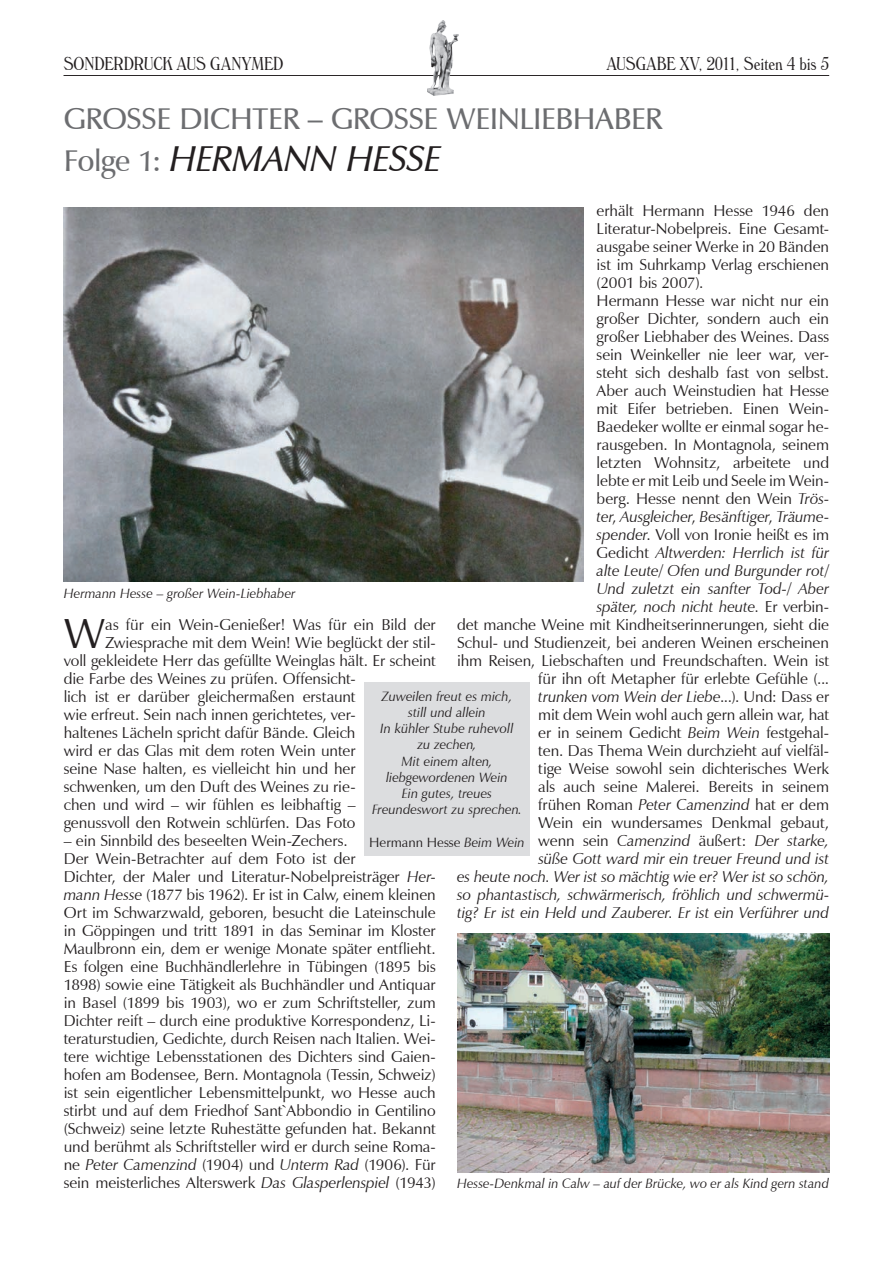
<style>
.page{position:relative;width:893px;height:1263px;background:#fff}
.page>*{position:absolute;margin:0;border:0;box-sizing:border-box;transform-origin:0 0}
.t1{font:42.15px "Zapf Humanist 601 BT";color:#231f20}
.t2{font:italic 600 36px "Zapf Humanist 601 BT";letter-spacing:-.005em;color:#231f20}
.t3{font:600 30px "Zapf Humanist 601 BT";letter-spacing:-.01em;color:#6c6d70}
.t4{font:300 condensed 18px "Windsor BT";letter-spacing:-.005em;color:#231f20}
.t5{font:15.75px/18px "Zapf Humanist 601 BT";letter-spacing:-.005em;color:#231f20}
.t6{font:italic 15.75px "Zapf Humanist 601 BT";letter-spacing:-.005em;color:#231f20}
.t7{font:italic 13.5px/16.2px "Zapf Humanist 601 BT";color:#231f20;text-align:center}
.t8{font:13.5px "Zapf Humanist 601 BT";color:#231f20}
.s1{font-stretch:normal}
.s2{font-style:normal;font-size:30px;color:#6c6d70}
.s3{font-style:italic}
.s4{font-style:normal}
</style>
<div class="page">
<hr style="left:64px;top:75px;width:765px;height:1px;background:#231f20">
<img style="left:428px;top:21px;width:31px;height:74px">
<div style="left:364px;top:682px;width:166px;height:173px;background:#dcdddf"></div>
<img style="left:64px;top:207px;width:520px;height:374px">
<img style="left:457px;top:934px;width:372px;height:238px">
<p class="t4" style="left:64px;top:52px;width:25px"><span class="s1">1</span>SONDE</p>
<p class="t4" style="left:114px;top:52px;width:74px">RDRUCK AUS</p>
<p class="t4" style="left:210px;top:52px;width:14px">GANYMED</p>
<p class="t4" style="left:607px;top:52px;width:224px">AUSGABE XV, 2011, SEGITE 4 BIS 5</p>
<p class="t4" style="left:767px;top:52px;width:64px">ANYMED</p>
<h3 class="t3" style="left:64px;top:100px;width:600px">GROSSE DICHTER – GROSSE WEINLIEBHABER</h3>
<h2 class="t2" style="left:64px;top:136px;width:379px"><span class="s2">FOLGE 1:</span> HERMANN HESSE</h2>
<p class="t5" style="left:597px;top:202px;width:234px">erhält Hermann Hesse 1946 den</p>
<p class="t5" style="left:597px;top:220px;width:234px">Literatur-Nobelpreis. Eine Gesamt-</p>
<p class="t5" style="left:597px;top:238px;width:234px">ausgabe seiner Werke in 20 Bänden</p>
<p class="t5" style="left:597px;top:256px;width:234px">ist im Suhrkamp Verlag erschienen</p>
<p class="t5" style="left:597px;top:274px;width:108px">(2001 bis 2007).</p>
<p class="t5" style="left:597px;top:292px;width:234px">Hermann Hesse war nicht nur ein</p>
<p class="t5" style="left:597px;top:310px;width:234px">großer Dichter, sondern auch ein</p>
<p class="t5" style="left:597px;top:328px;width:234px">großer Liebhaber des Weines. Dass</p>
<p class="t5" style="left:597px;top:346px;width:234px">sein Weinkeller nie leer war, ver-</p>
<p class="t5" style="left:597px;top:364px;width:234px">steht sich deshalb fast von selbst.</p>
<p class="t5" style="left:597px;top:382px;width:234px">Aber auch Weinstudien hat Hesse</p>
<p class="t5" style="left:597px;top:400px;width:234px">mit Eifer betrieben. Einen Wein-</p>
<p class="t5" style="left:597px;top:418px;width:234px">Baedeker wollte er einmal sogar he-</p>
<p class="t5" style="left:597px;top:436px;width:234px">rausgeben. In Montagnola, seinem</p>
<p class="t5" style="left:597px;top:454px;width:234px">letzten Wohnsitz, arbeitete und</p>
<p class="t5" style="left:597px;top:472px;width:234px">lebte er mit Leib und Seele im Wein-</p>
<p class="t5" style="left:597px;top:490px;width:234px">berg. Hesse nennt den Wein <span class="s3">Trös-</span></p>
<p class="t6" style="left:597px;top:507px;width:234px">ter<span class="s4">,</span> Ausgleicher<span class="s4">,</span> Besänftiger<span class="s4">,</span> Träume-</p>
<p class="t5" style="left:597px;top:526px;width:234px"><span class="s3">spender</span>. Voll von Ironie heißt es im</p>
<p class="t6" style="left:597px;top:543px;width:234px"><span class="s4">Gedicht</span> Altwerden: Herrlich ist für</p>
<p class="t6" style="left:597px;top:561px;width:234px">alte Leute/ Ofen und Burgunder rot/</p>
<p class="t6" style="left:597px;top:579px;width:234px">Und zuletzt ein sanfter Tod-/ Aber</p>
<p class="t6" style="left:597px;top:597px;width:234px">später, noch nicht heute. <span class="s4">Er verbin-</span></p>
<p class="t5" style="left:457px;top:616px;width:373px">det manche Weine mit Kindheitserinnerungen, sieht die</p>
<p class="t5" style="left:457px;top:634px;width:373px">Schul- und Studienzeit, bei anderen Weinen erscheinen</p>
<p class="t5" style="left:457px;top:652px;width:373px">ihm Reisen, Liebschaften und Freundschaften. Wein ist</p>
<p class="t5" style="left:538px;top:670px;width:292px">für ihn oft Metapher für erlebte Gefühle (...</p>
<p class="t6" style="left:538px;top:687px;width:292px">trunken vom Wein der Liebe<span class="s4">...). Und: Dass er</span></p>
<p class="t5" style="left:538px;top:706px;width:292px">mit dem Wein wohl auch gern allein war, hat</p>
<p class="t5" style="left:538px;top:724px;width:292px">er in seinem Gedicht <span class="s3">Beim Wein</span> festgehal-</p>
<p class="t5" style="left:538px;top:742px;width:292px">ten. Das Thema Wein durchzieht auf vielfäl-</p>
<p class="t5" style="left:538px;top:760px;width:292px">tige Weise sowohl sein dichterisches Werk</p>
<p class="t5" style="left:538px;top:778px;width:292px">als auch seine Malerei. Bereits in seinem</p>
<p class="t5" style="left:538px;top:796px;width:292px">frühen Roman <span class="s3">Peter Camenzind</span> hat er dem</p>
<p class="t5" style="left:538px;top:814px;width:292px">Wein ein wundersames Denkmal gebaut,</p>
<p class="t6" style="left:538px;top:831px;width:292px"><span class="s4">wenn sein</span> Camenzind <span class="s4">äußert:</span> Der starke,</p>
<p class="t6" style="left:538px;top:849px;width:292px">süße Gott ward mir ein treuer Freund und ist</p>
<p class="t6" style="left:457px;top:867px;width:374px">es heute noch. Wer ist so mächtig wie er? Wer ist so schön,</p>
<p class="t6" style="left:457px;top:885px;width:374px">so phantastisch, schwärmerisch, fröhlich und schwermü-</p>
<p class="t6" style="left:457px;top:903px;width:373px">tig? Er ist ein Held und Zauberer. Er ist ein Verführer und</p>
<p class="t7" style="left:64px;top:585px;width:233px">Hermann Hesse – großer Wein-Liebhaber</p>
<h1 class="t1" style="left:64px;top:607px;width:43px">W</h1>
<p class="t5" style="left:105px;top:616px;width:332px">as für ein Wein-Genießer! Was für ein Bild der</p>
<p class="t5" style="left:105px;top:634px;width:332px">Zwiesprache mit dem Wein! Wie beglückt der stil-</p>
<p class="t5" style="left:64px;top:652px;width:373px">voll gekleidete Herr das gefüllte Weinglas hält. Er scheint</p>
<p class="t5" style="left:64px;top:670px;width:293px">die Farbe des Weines zu prüfen. Offensicht-</p>
<p class="t5" style="left:64px;top:688px;width:293px">lich ist er darüber gleichermaßen erstaunt</p>
<p class="t5" style="left:64px;top:706px;width:293px">wie erfreut. Sein nach innen gerichtetes, ver-</p>
<p class="t5" style="left:64px;top:724px;width:293px">haltenes Lächeln spricht dafür Bände. Gleich</p>
<p class="t5" style="left:64px;top:742px;width:293px">wird er das Glas mit dem roten Wein unter</p>
<p class="t5" style="left:64px;top:760px;width:293px">seine Nase halten, es vielleicht hin und her</p>
<p class="t5" style="left:64px;top:778px;width:293px">schwenken, um den Duft des Weines zu rie-</p>
<p class="t5" style="left:64px;top:796px;width:293px">chen und wird – wir fühlen es leibhaftig –</p>
<p class="t5" style="left:64px;top:814px;width:293px">genussvoll den Rotwein schlürfen. Das Foto</p>
<p class="t5" style="left:64px;top:832px;width:374px">– ein Sinnbild des beseelten Wein-Zechers.<br>Der Wein-Betrachter auf dem Foto ist der<br>Dichter, der Maler und Literatur-Nobelpreisträger <span class="s3">Her&shy;mann Hesse</span> (1877 bis 1962). Er ist in Calw, einem kleinen Ort im Schwarzwald, geboren, besucht die Lateinschule in Göppingen und tritt 1891 in das Seminar im Kloster Maulbronn ein, dem er wenige Monate später entflieht.<br>Es folgen eine Buchhändlerlehre in Tübingen (1895 bis 1898) sowie eine Tätigkeit als Buchhändler und Antiquar in Basel (1899 bis 1903), wo er zum Schriftsteller, zum Dichter reift – durch eine produktive Korrespondenz, Li&shy;teraturstudien, Gedichte, durch Reisen nach Italien. Wei&shy;tere wichtige Lebensstationen des Dichters sind Gaien&shy;hofen am Bodensee, Bern. Montagnola (Tessin, Schweiz) ist sein eigentlicher Lebensmittelpunkt, wo Hesse auch stirbt und auf dem Friedhof Sant`Abbondio in Gentilino (Schweiz) seine letzte Ruhestätte gefunden hat. Bekannt und berühmt als Schriftsteller wird er durch seine Roma&shy;ne <span class="s3">Peter Camenzind</span> (1904) und <span class="s3">Unterm Rad</span> (1906). Für sein meisterliches Alterswerk <span class="s3">Das Glasperlenspiel</span> (1943)</p>
<p class="t7" style="left:372px;top:688px;width:151px">Zuweilen freut es mich, still und allein<br>In kühler Stube ruhevoll<br>zu zechen,<br>Mit einem alten, liebgewordenen Wein<br>Ein gutes, treues<br>Freundeswort zu sprechen.</p>
<p class="t8" style="left:369px;top:834px;width:157px">Hermann Hesse <span class="s3">Beim Wein</span></p>
<p class="t7" style="left:457px;top:1175px;width:373px">Hesse-Denkmal in Calw – auf der Brücke, wo er als Kind gern stand</p>
</div>
